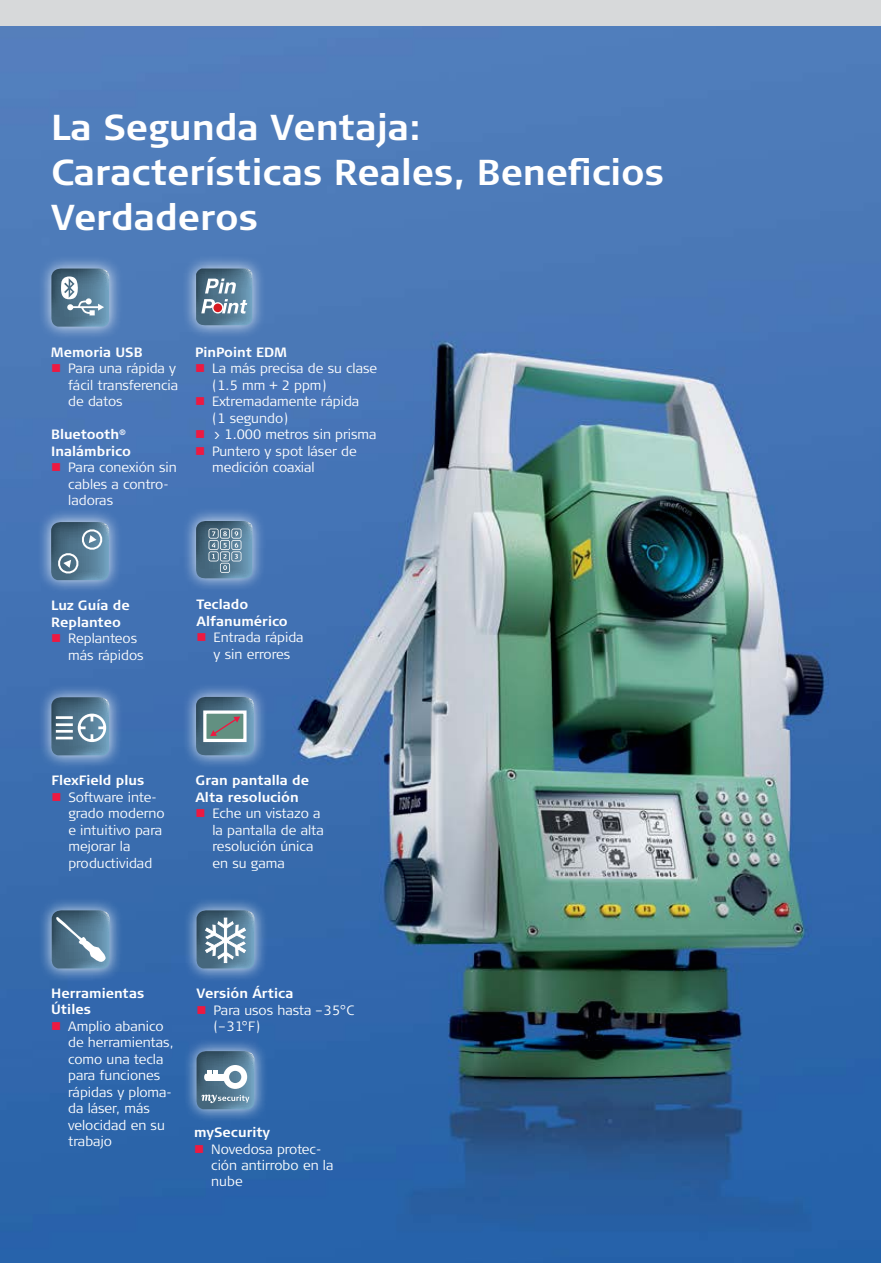
<style>
.page{position:relative;width:881px;height:1263px;background:#fff}
.page>*{position:absolute;margin:0;border:0;box-sizing:border-box;transform-origin:0 0}
.t1{font:700 36px/45px "Signa Column";color:#fff}
.t2{font:300 13.5px/16.5px "Signa Column";color:#fff}
.t3{font:700 13.5px/16.5px "Signa Column";color:#fff}
</style>
<div class="page">
<img style="left:0;top:26px;width:880px;height:1237px">
<div style="left:0;top:0;width:880px;height:26px;background:#d7d9da"></div>
<div style="left:182px;top:255px;width:84px;height:84px;background:#fff;opacity:.85"></div>
<svg style="left:196px;top:268px;width:56px;height:58px;background:#6e8a9e"></svg>
<div style="left:183px;top:508px;width:83px;height:84px;background:#fff;opacity:.85"></div>
<svg style="left:196px;top:521px;width:56px;height:58px;background:#63849a"></svg>
<div style="left:38px;top:509px;width:85px;height:85px;background:#fff;opacity:.85"></div>
<svg style="left:51px;top:522px;width:58px;height:58px;background:#608298"></svg>
<div style="left:38px;top:255px;width:85px;height:85px;background:#fff;opacity:.85"></div>
<svg style="left:51px;top:268px;width:58px;height:59px;background:#68889e"></svg>
<div style="left:182px;top:683px;width:85px;height:86px;background:#fff;opacity:.85"></div>
<svg style="left:196px;top:697px;width:58px;height:58px;background:#6f8c97"></svg>
<div style="left:38px;top:897px;width:85px;height:85px;background:#fff;opacity:.85"></div>
<svg style="left:52px;top:910px;width:58px;height:58px;background:#628399"></svg>
<div style="left:38px;top:684px;width:85px;height:85px;background:#fff;opacity:.85"></div>
<svg style="left:51px;top:697px;width:58px;height:58px;background:#68889d"></svg>
<div style="left:183px;top:897px;width:85px;height:85px;background:#fff;opacity:.85"></div>
<svg style="left:196px;top:910px;width:58px;height:58px"></svg>
<div style="left:183px;top:1038px;width:85px;height:85px;background:#fff;opacity:.85"></div>
<svg style="left:196px;top:1051px;width:58px;height:58px;background:#708ea2"></svg>
<svg style="left:52px;top:365px;width:8px;height:7px"></svg>
<svg style="left:52px;top:464px;width:8px;height:7px"></svg>
<svg style="left:52px;top:635px;width:8px;height:7px"></svg>
<svg style="left:52px;top:793px;width:8px;height:8px"></svg>
<svg style="left:196px;top:364px;width:8px;height:8px"></svg>
<svg style="left:196px;top:397px;width:8px;height:8px"></svg>
<svg style="left:196px;top:430px;width:8px;height:8px"></svg>
<svg style="left:196px;top:447px;width:8px;height:8px"></svg>
<svg style="left:197px;top:633px;width:8px;height:8px"></svg>
<svg style="left:196px;top:809px;width:8px;height:8px"></svg>
<svg style="left:52px;top:1022px;width:8px;height:8px"></svg>
<svg style="left:195px;top:1144px;width:8px;height:8px"></svg>
<svg style="left:198px;top:1006px;width:7px;height:8px"></svg>
<h1 class="t1" style="left:51px;top:106px;width:614px">La Segunda Ventaja:<br>Características Reales, Beneficios<br>Verdaderos</h1>
<p class="t3" style="left:51px;top:344px;width:93px">Memoria USB</p>
<p class="t2" style="left:68px;top:361px;width:111px">Para una rápida y fácil transferencia de datos</p>
<p class="t3" style="left:51px;top:427px;width:81px">Bluetooth<sup>®<br></sup>Inalámbrico</p>
<p class="t2" style="left:68px;top:460px;width:110px">Para conexión sin cables a contro&shy;ladoras</p>
<p class="t3" style="left:195px;top:344px;width:93px">PinPoint EDM</p>
<p class="t2" style="left:212px;top:361px;width:166px">La más precisa de su clase (1.5 mm + 2 ppm)<br>Extremadamente rápida<br>(1 segundo)<br>&gt; 1.000 metros sin prisma<br>Puntero y spot láser de medición coaxial</p>
<p class="t3" style="left:51px;top:598px;width:80px">Luz Guía de<br>Replanteo</p>
<p class="t2" style="left:68px;top:631px;width:77px">Replanteos más rápidos</p>
<p class="t3" style="left:196px;top:597px;width:93px">Teclado<br>Alfanumérico</p>
<p class="t2" style="left:213px;top:630px;width:92px">Entrada rápida y sin errores</p>
<p class="t3" style="left:51px;top:772px;width:94px">FlexField plus</p>
<p class="t2" style="left:68px;top:789px;width:98px">Software inte&shy;grado moderno e intuitivo para mejorar la productividad</p>
<p class="t3" style="left:195px;top:772px;width:115px">Gran pantalla de<br>Alta resolución</p>
<p class="t2" style="left:212px;top:805px;width:113px">Eche un vistazo a la pantalla de alta resolución única en su gama</p>
<p class="t3" style="left:51px;top:985px;width:95px">Herramientas<br>Útiles</p>
<p class="t2" style="left:68px;top:1018px;width:107px">Amplio abanico de herramientas, como una tecla para funciones rápidas y ploma&shy;da láser, más velocidad en su trabajo</p>
<p class="t3" style="left:196px;top:986px;width:98px">Versión Ártica</p>
<p class="t2" style="left:213px;top:1002px;width:142px">Para usos hasta –35°C (–31°F)</p>
<p class="t3" style="left:194px;top:1124px;width:77px">mySecurity</p>
<p class="t2" style="left:211px;top:1141px;width:124px">Novedosa protec&shy;ción antirrobo en la nube</p>
</div>
